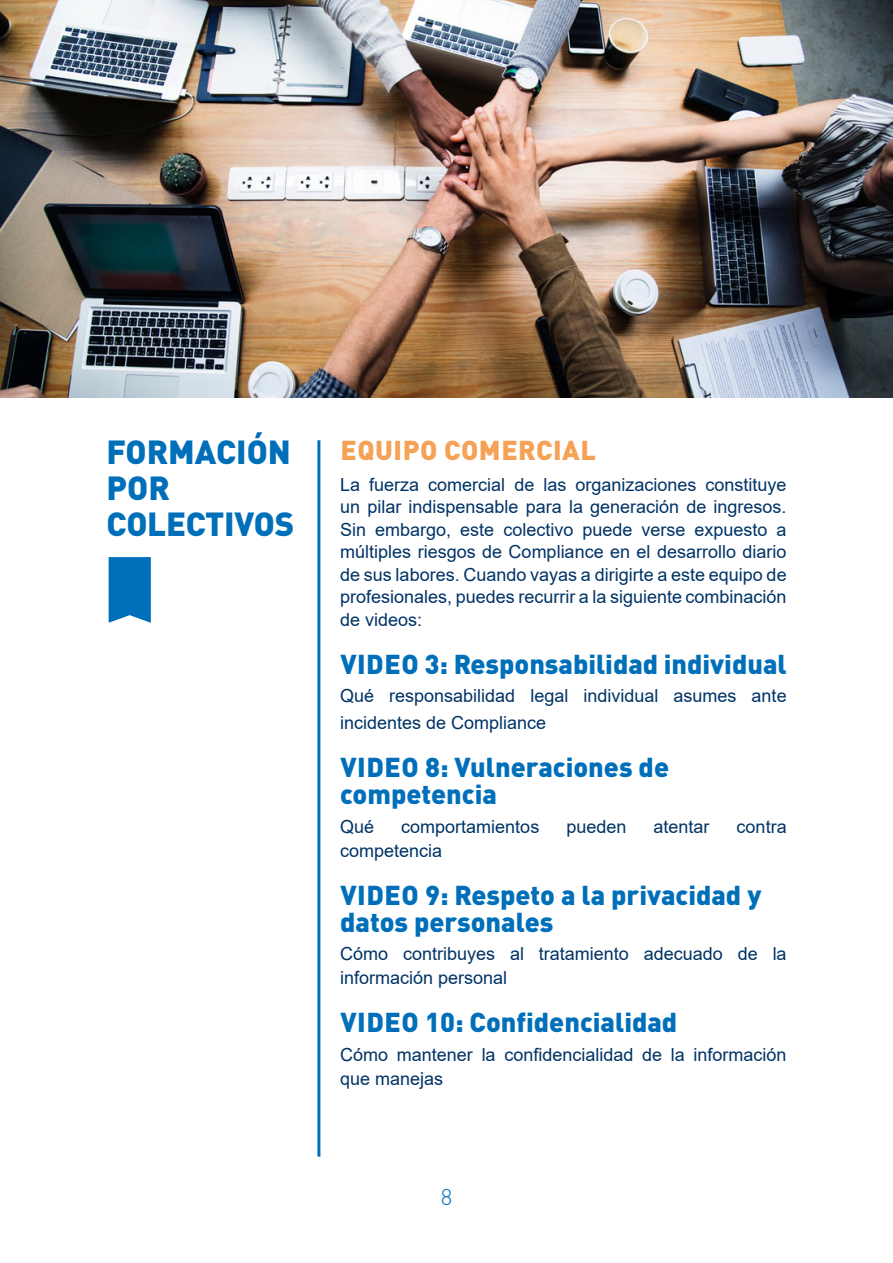
<style>
.page{position:relative;width:893px;height:1263px;background:#fff}
.page>*{position:absolute;margin:0;border:0;box-sizing:border-box;transform-origin:0 0}
.t1{font:900 33px/36px "DIN Pro";letter-spacing:-.005em;color:#006fba}
.t2{font:900 27px/27px "DIN Pro";color:#006fba}
.t3{font:900 27px "DIN Pro";letter-spacing:.02em;color:#f5a256}
.t4{font:300 22.5px "DIN Pro";color:#006fba}
.t5{font:18px/22.5px "Arial";color:#036}
</style>
<div class="page">
<hr style="left:317px;top:440px;width:3px;height:717px;background:#006fba">
<img style="left:0;top:0;width:893px;height:398px">
<svg style="left:109px;top:557px;width:42px;height:66px;background:#1078be"></svg>
<h1 class="t1" style="left:107px;top:429px;width:189px">FORMACIÓN<br>POR<br>COLECTIVOS</h1>
<h2 class="t3" style="left:340px;top:426px;width:257px">EQUIPO COMERCIAL</h2>
<p class="t5" style="left:340px;top:473px;width:448px;text-align:justify">La fuerza comercial de las organizaciones constituye un pilar indispensable para la generación de ingresos.<br>Sin embargo, este colectivo puede verse expuesto a múltiples riesgos de Compliance en el desarrollo diario de sus labores. Cuando vayas a dirigirte a este equipo de profesionales, puedes recurrir a la siguiente combinación de videos:</p>
<h2 class="t2" style="left:340px;top:647px;width:448px">VIDEO 3: Responsabilidad individual</h2>
<p class="t5" style="left:340px;top:682px;width:448px;line-height:27px">Qué responsabilidad legal individual asumes ante incidentes de Compliance</p>
<h2 class="t2" style="left:340px;top:750px;width:330px">VIDEO 8: Vulneraciones de competencia</h2>
<p class="t5" style="left:340px;top:815px;width:36px">Qué</p>
<p class="t5" style="left:401px;top:815px;width:140px">comportamientos</p>
<p class="t5" style="left:566px;top:815px;width:62px">pueden</p>
<p class="t5" style="left:653px;top:815px;width:58px">atentar</p>
<p class="t5" style="left:737px;top:815px;width:52px">contra</p>
<p class="t5" style="left:340px;top:839px;width:104px">competencia</p>
<h2 class="t2" style="left:340px;top:878px;width:423px">VIDEO 9: Respeto a la privacidad y datos personales</h2>
<p class="t5" style="left:340px;top:942px;width:448px;line-height:24px">Cómo contribuyes al tratamiento adecuado de la información personal</p>
<h2 class="t2" style="left:340px;top:1005px;width:338px">VIDEO 10: Confidencialidad</h2>
<p class="t5" style="left:340px;top:1042px;width:448px;line-height:24px">Cómo mantener la confidencialidad de la información que manejas</p>
<p class="t4" style="left:441px;top:1180px;width:13px">8</p>
</div>
